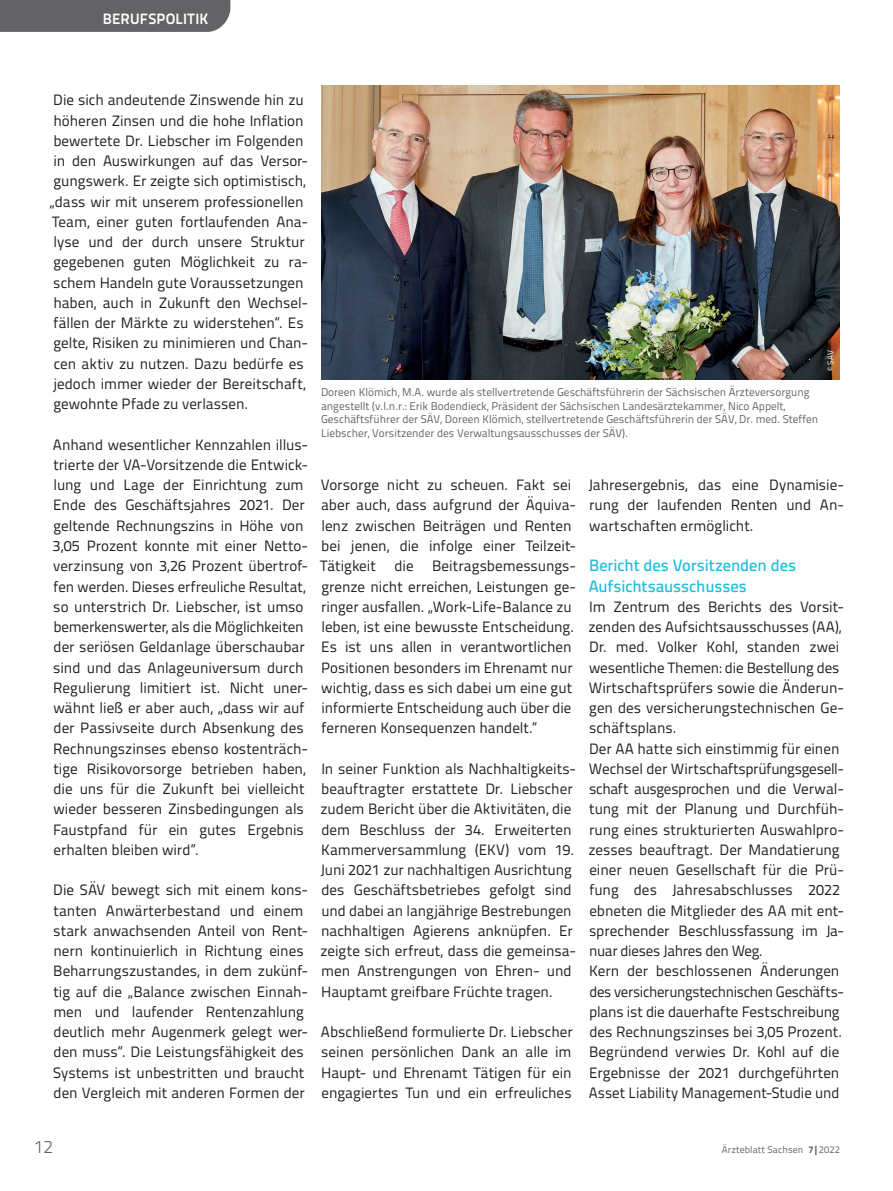
<style>
.page{position:relative;width:893px;height:1191px;background:#fff}
.page>*{position:absolute;margin:0;border:0;box-sizing:border-box;transform-origin:0 0}
.t1{font:300 18px "Titillium Text";color:#636366}
.t2{font:500 16.5px/20.2px "Titillium Text";letter-spacing:-.005em;color:#1cbfdf}
.t3{font:15px/20.2px "Titillium Text";color:#231f20}
.t4{font:700 15px "Titillium Text";letter-spacing:.01em;color:#fff}
.t5{font:11.25px/13.5px "Titillium Text";color:#636366}
.t6{font:9.75px "Titillium Text";letter-spacing:.01em;color:#636366}
.t7{font:8.25px "Titillium Text";color:#fff}
.s1{font-weight:800}
</style>
<div class="page">
<div style="left:0;top:0;width:230px;height:32px;background:#636366"></div>
<img style="left:321px;top:85px;width:519px;height:294px">
<p class="t4" style="left:103px;top:7px;width:107px">BERUFSPOLITIK</p>
<p class="t3" style="left:49px;top:89px;width:260px">Die sich andeutende Zinswende hin zu höheren Zinsen und die hohe Inflation bewertete Dr. Liebscher im Folgenden in den Auswirkungen auf das Versor&shy;gungswerk. Er zeigte sich optimistisch, „dass wir mit unserem professionellen Team, einer guten fortlaufenden Ana&shy;lyse und der durch unsere Struktur gegebenen guten Möglichkeit zu ra&shy;schem Handeln gute Voraussetzungen haben, auch in Zukunft den Wechsel&shy;fällen der Märkte zu widerstehen“. Es gelte, Risiken zu minimieren und Chan&shy;cen aktiv zu nutzen. Dazu bedürfe es jedoch immer wieder der Bereitschaft, gewohnte Pfade zu verlassen.</p>
<p class="t3" style="left:53px;top:433px;width:257px">Anhand wesentlicher Kennzahlen illus&shy;trierte der VA-Vorsitzende die Entwick&shy;lung und Lage der Einrichtung zum Ende des Geschäftsjahres 2021. Der geltende Rechnungszins in Höhe von 3,05 Prozent konnte mit einer Netto&shy;verzinsung von 3,26 Prozent übertrof&shy;fen werden. Dieses erfreuliche Resultat, so unterstrich Dr. Liebscher, ist umso bemerkenswerter, als die Möglichkeiten der seriösen Geldanlage überschaubar sind und das Anlageuniversum durch Regulierung limitiert ist. Nicht uner&shy;wähnt ließ er aber auch, „dass wir auf der Passivseite durch Absenkung des Rechnungszinses ebenso kostenträch&shy;tige Risikovorsorge betrieben haben, die uns für die Zukunft bei vielleicht wieder besseren Zinsbedingungen als Faustpfand für ein gutes Ergebnis erhalten bleiben wird“.</p>
<p class="t3" style="left:53px;top:879px;width:257px">Die SÄV bewegt sich mit einem kons&shy;tanten Anwärterbestand und einem stark anwachsenden Anteil von Rent&shy;nern kontinuierlich in Richtung eines Beharrungszustandes, in dem zukünf&shy;tig auf die „Balance zwischen Einnah&shy;men und laufender Rentenzahlung deutlich mehr Augenmerk gelegt wer&shy;den muss“. Die Leistungsfähigkeit des Systems ist unbestritten und braucht den Vergleich mit anderen Formen der</p>
<p class="t5" style="left:321px;top:385px;width:499px">Doreen Klömich, M.A. wurde als stellvertretende Geschäftsführerin der Sächsischen Ärzteversorgung angestellt (v. l. n. r.: Erik Bodendieck, Präsident der Sächsischen Landesärztekammer, Nico Appelt, Geschäftsführer der SÄV, Doreen Klömich, stellvertretende Geschäftsführerin der SÄV, Dr. med. Steffen Liebscher, Vorsitzender des Verwaltungsausschusses der SÄV).</p>
<p class="t7" style="left:825px;top:371px;width:22px;rotate:-90deg">© SÄV</p>
<p class="t3" style="left:320px;top:474px;width:258px">Vorsorge nicht zu scheuen. Fakt sei aber auch, dass aufgrund der Äquiva&shy;lenz zwischen Beiträgen und Renten bei jenen, die infolge einer Teilzeit-Tätigkeit die Beitragsbemessungs&shy;grenze nicht erreichen, Leistungen ge&shy;ringer ausfallen. „Work-Life-Balance zu leben, ist eine bewusste Entscheidung.<br>Es ist uns allen in verantwortlichen Positionen besonders im Ehrenamt nur wichtig, dass es sich dabei um eine gut informierte Entscheidung auch über die ferneren Konsequenzen handelt.“</p>
<p class="t3" style="left:320px;top:757px;width:257px">In seiner Funktion als Nachhaltigkeits&shy;beauftragter erstattete Dr. Liebscher zudem Bericht über die Aktivitäten, die dem Beschluss der 34. Erweiterten Kammerversammlung (EKV) vom 19.<br>Juni 2021 zur nachhaltigen Ausrichtung des Geschäftsbetriebes gefolgt sind und dabei an langjährige Bestrebungen nachhaltigen Agierens anknüpfen. Er zeigte sich erfreut, dass die gemeinsa&shy;men Anstrengungen von Ehren- und Hauptamt greifbare Früchte tragen.</p>
<p class="t3" style="left:321px;top:1021px;width:253px;text-align:justify">Abschließend formulierte Dr. Liebscher seinen persönlichen Dank an alle im Haupt- und Ehrenamt Tätigen für ein engagiertes Tun und ein erfreuliches</p>
<p class="t3" style="left:588px;top:474px;width:257px;text-align:justify">Jahresergebnis, das eine Dynamisie&shy;rung der laufenden Renten und An&shy;wartschaften ermöglicht.</p>
<p class="t2" style="left:589px;top:554px;width:209px">Bericht des Vorsitzenden des<br>Aufsichtsausschusses</p>
<p class="t3" style="left:588px;top:595px;width:257px">Im Zentrum des Berichts des Vorsit&shy;zenden des Aufsichtsausschusses (AA), Dr. med. Volker Kohl, standen zwei wesentliche Themen: die Bestellung des Wirtschaftsprüfers sowie die Änderun&shy;gen des versicherungstechnischen Ge&shy;schäftsplans.<br>Der AA hatte sich einstimmig für einen Wechsel der Wirtschaftsprüfungsgesell&shy;schaft ausgesprochen und die Verwal&shy;tung mit der Planung und Durchfüh&shy;rung eines strukturierten Auswahlpro&shy;zesses beauftragt. Der Mandatierung einer neuen Gesellschaft für die Prü&shy;fung des Jahresabschlusses 2022 ebneten die Mitglieder des AA mit ent&shy;sprechender Beschlussfassung im Ja&shy;nuar dieses Jahres den Weg.<br>Kern der beschlossenen Änderungen des versicherungstechnischen Geschäfts&shy;plans ist die dauerhafte Festschreibung des Rechnungszinses bei 3,05 Prozent.<br>Begründend verwies Dr. Kohl auf die Ergebnisse der 2021 durchgeführten Asset Liability Management-Studie und</p>
<p class="t1" style="left:34px;top:1133px;width:21px">12</p>
<p class="t6" style="left:722px;top:1142px;width:119px">Ärzteblatt Sachsen <span class="s1">7|</span>2022</p>
</div>
